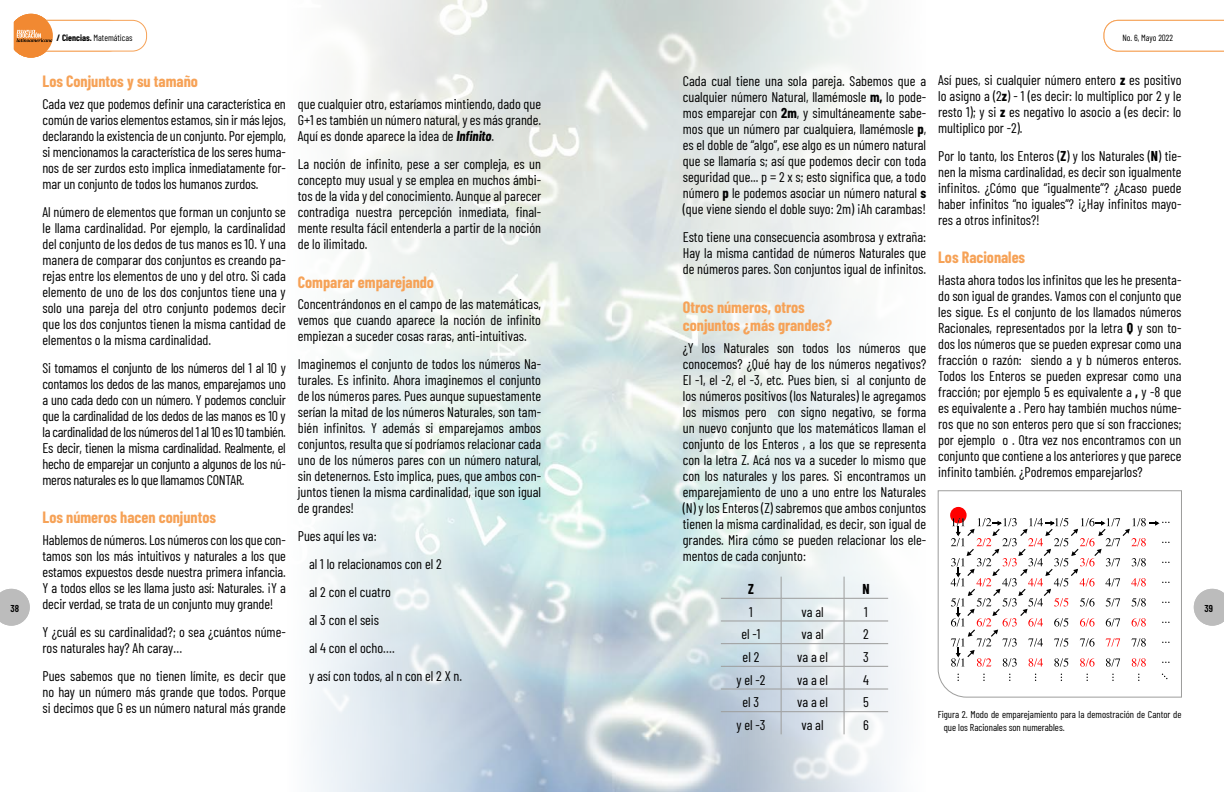
<style>
.page{position:relative;width:1224px;height:792px;background:#fff}
.page>*{position:absolute;margin:0;border:0;box-sizing:border-box;transform-origin:0 0}
.t1{font:700 16px/18px "Barlow Condensed";color:#f6a257}
.t2{font:14px/16px "Barlow Condensed";color:#000;text-align:justify}
.t3{font:700 14px "Barlow Condensed";color:#000}
.t4{font:10px/13.2px "Barlow Condensed";color:#000}
.t5{font:600 10px "Barlow Condensed";color:#000}
.t6{font:9px "Barlow Condensed";color:#000}
.t7{font:700 9px "Barlow Condensed";color:#000}
.s1{font-weight:700}
.s2{font-weight:700;font-style:italic}
</style>
<div class="page">
<img style="left:9px;top:0;width:1215px;height:792px">
<div style="left:20px;top:20px;width:127px;height:31px;background:#fff;border-radius:14px"></div>
<div style="left:20px;top:20px;width:127px;height:31px;border:1px solid #f6a257;border-radius:14px"></div>
<svg style="left:14px;top:14px;width:39px;height:44px"></svg>
<svg style="left:1104px;top:20px;width:120px;height:31px"></svg>
<svg style="left:1194px;top:589px;width:30px;height:37px"></svg>
<svg style="left:0;top:589px;width:30px;height:37px"></svg>
<hr style="left:721px;top:598px;width:60px;height:1px;background:#9d9d9c">
<hr style="left:781px;top:598px;width:63px;height:1px;background:#9d9d9c">
<hr style="left:844px;top:598px;width:44px;height:1px;background:#9d9d9c">
<hr style="left:721px;top:621px;width:60px;height:1px;background:#9d9d9c">
<hr style="left:781px;top:621px;width:63px;height:1px;background:#9d9d9c">
<hr style="left:844px;top:621px;width:44px;height:1px;background:#9d9d9c">
<hr style="left:721px;top:643px;width:60px;height:1px;background:#9d9d9c">
<hr style="left:781px;top:643px;width:63px;height:1px;background:#9d9d9c">
<hr style="left:844px;top:643px;width:44px;height:1px;background:#9d9d9c">
<hr style="left:721px;top:666px;width:60px;height:1px;background:#9d9d9c">
<hr style="left:781px;top:666px;width:63px;height:1px;background:#9d9d9c">
<hr style="left:844px;top:666px;width:44px;height:1px;background:#9d9d9c">
<hr style="left:721px;top:689px;width:60px;height:1px;background:#9d9d9c">
<hr style="left:781px;top:689px;width:63px;height:1px;background:#9d9d9c">
<hr style="left:844px;top:689px;width:44px;height:1px;background:#9d9d9c">
<hr style="left:721px;top:711px;width:60px;height:1px;background:#9d9d9c">
<hr style="left:781px;top:711px;width:63px;height:1px;background:#9d9d9c">
<svg style="left:781px;top:577px;width:1px;height:157px"></svg>
<hr style="left:844px;top:711px;width:44px;height:1px;background:#9d9d9c">
<svg style="left:844px;top:577px;width:1px;height:157px"></svg>
<svg style="left:938px;top:490px;width:244px;height:208px"></svg>
<svg style="left:983px;top:674px;width:2px;height:7px"></svg>
<svg style="left:1112px;top:674px;width:2px;height:7px"></svg>
<svg style="left:1162px;top:674px;width:5px;height:5px"></svg>
<svg style="left:950px;top:507px;width:220px;height:160px"></svg>
<p class="t6" style="left:57px;top:31px;width:78px"><span class="s1">/ Ciencias.</span> Matemáticas</p>
<p class="t6" style="left:1123px;top:31px;width:52px">No. 6, Mayo 2022</p>
<p class="t1" style="left:43px;top:71px;width:157px">Los Conjuntos y su tamaño</p>
<p class="t2" style="left:43px;top:94px;width:245px">Cada vez que podemos definir una característica en común de varios elementos estamos, sin ir más lejos, declarando la existencia de un conjunto. Por ejemplo, si mencionamos la característica de los seres huma&shy;nos de ser zurdos esto implica inmediatamente for&shy;mar un conjunto de todos los humanos zurdos.</p>
<p class="t2" style="left:43px;top:202px;width:245px">Al número de elementos que forman un conjunto se le llama cardinalidad. Por ejemplo, la cardinalidad del conjunto de los dedos de tus manos es 10. Y una manera de comparar dos conjuntos es creando pa&shy;rejas entre los elementos de uno y del otro. Si cada elemento de uno de los dos conjuntos tiene una y solo una pareja del otro conjunto podemos decir que los dos conjuntos tienen la misma cantidad de elementos o la misma cardinalidad.</p>
<p class="t2" style="left:43px;top:359px;width:245px">Si tomamos el conjunto de los números del 1 al 10 y contamos los dedos de las manos, emparejamos uno a uno cada dedo con un número. Y podemos concluir que la cardinalidad de los dedos de las manos es 10 y la cardinalidad de los números del 1 al 10 es 10 también.<br>Es decir, tienen la misma cardinalidad. Realmente, el hecho de emparejar un conjunto a algunos de los nú&shy;meros naturales es lo que llamamos CONTAR.</p>
<p class="t1" style="left:43px;top:507px;width:175px">Los números hacen conjuntos</p>
<p class="t2" style="left:43px;top:531px;width:245px">Hablemos de números. Los números con los que con&shy;tamos son los más intuitivos y naturales a los que estamos expuestos desde nuestra primera infancia.<br>Y a todos ellos se les llama justo así: Naturales. ¡Y a decir verdad, se trata de un conjunto muy grande!</p>
<p class="t2" style="left:43px;top:623px;width:245px">Y ¿cuál es su cardinalidad?; o sea ¿cuántos núme&shy;ros naturales hay? Ah caray…</p>
<p class="t2" style="left:43px;top:667px;width:245px">Pues sabemos que no tienen límite, es decir que no hay un número más grande que todos. Porque si decimos que G es un número natural más grande</p>
<p class="t7" style="left:66px;top:31px;width:44px">arta editorial</p>
<p class="t2" style="left:938px;top:71px;width:245px">Así pues, si cualquier número entero <span class="s1">z</span> es positivo lo asigno a (2<span class="s1">z</span>) - 1 (es decir: lo multiplico por 2 y le resto 1); y si <span class="s1">z</span> es negativo lo asocio a (es decir: lo multiplico por -2).</p>
<p class="t2" style="left:938px;top:147px;width:245px">Por lo tanto, los Enteros (<span class="s1">Z</span>) y los Naturales (<span class="s1">N</span>) tie&shy;nen la misma cardinalidad, es decir son igualmente infinitos. ¿Cómo que “igualmente”? ¿Acaso puede haber infinitos “no iguales”? ¡¿Hay infinitos mayo&shy;res a otros infinitos?!</p>
<p class="t1" style="left:938px;top:248px;width:89px">Los Racionales</p>
<p class="t2" style="left:938px;top:271px;width:245px">Hasta ahora todos los infinitos que les he presenta&shy;do son igual de grandes. Vamos con el conjunto que les sigue. Es el conjunto de los llamados números Racionales, representados por la letra <span class="s1">Q</span> y son to&shy;dos los números que se pueden expresar como una fracción o razón: siendo a y b números enteros.<br>Todos los Enteros se pueden expresar como una fracción; por ejemplo 5 es equivalente a <span class="s1">,</span> y -8 que es equivalente a . Pero hay también muchos núme&shy;ros que no son enteros pero que sí son fracciones; por ejemplo o . Otra vez nos encontramos con un conjunto que contiene a los anteriores y que parece infinito también. ¿Podremos emparejarlos?</p>
<p class="t2" style="left:683px;top:72px;width:245px">Cada cual tiene una sola pareja. Sabemos que a cualquier número Natural, llamémosle <span class="s1">m,</span> lo pode&shy;mos emparejar con <span class="s1">2m</span>, y simultáneamente sabe&shy;mos que un número par cualquiera, llamémosle <span class="s1">p</span>, es el doble de “algo”, ese algo es un número natural que se llamaría s; así que podemos decir con toda seguridad que... p = 2 x s; esto significa que, a todo número <span class="s1">p</span> le podemos asociar un número natural <span class="s1">s </span>(que viene siendo el doble suyo: 2m) ¡Ah carambas!</p>
<p class="t2" style="left:683px;top:228px;width:245px">Esto tiene una consecuencia asombrosa y extraña:<br>Hay la misma cantidad de números Naturales que de números pares. Son conjuntos igual de infinitos.</p>
<p class="t1" style="left:683px;top:297px;width:151px">Otros números, otros conjuntos ¿más grandes?</p>
<p class="t2" style="left:683px;top:339px;width:245px">¿Y los Naturales son todos los números que conocemos? ¿Qué hay de los números negativos?<br>El -1, el -2, el -3, etc. Pues bien, si al conjunto de los números positivos (los Naturales) le agregamos los mismos pero con signo negativo, se forma un nuevo conjunto que los matemáticos llaman el conjunto de los Enteros , a los que se representa con la letra Z. Acá nos va a suceder lo mismo que con los naturales y los pares. Si encontramos un emparejamiento de uno a uno entre los Naturales (N) y los Enteros (Z) sabremos que ambos conjuntos tienen la misma cardinalidad, es decir, son igual de grandes. Mira cómo se pueden relacionar los ele&shy;mentos de cada conjunto:</p>
<p class="t3" style="left:748px;top:579px;width:7px">Z</p>
<p class="t3" style="left:863px;top:579px;width:9px">N</p>
<p class="t2" style="left:749px;top:603px;width:5px">1</p>
<p class="t2" style="left:802px;top:603px;width:24px">va al</p>
<p class="t2" style="left:864px;top:603px;width:5px">1</p>
<p class="t2" style="left:742px;top:625px;width:20px">el -1</p>
<p class="t2" style="left:802px;top:625px;width:24px">va al</p>
<p class="t2" style="left:863px;top:625px;width:7px">2</p>
<p class="t2" style="left:743px;top:648px;width:18px">el 2</p>
<p class="t2" style="left:797px;top:648px;width:32px">va a el</p>
<p class="t2" style="left:863px;top:648px;width:7px">3</p>
<p class="t2" style="left:737px;top:671px;width:30px">y el -2</p>
<p class="t2" style="left:797px;top:671px;width:32px">va a el</p>
<p class="t2" style="left:863px;top:671px;width:7px">4</p>
<p class="t2" style="left:743px;top:693px;width:18px">el 3</p>
<p class="t2" style="left:797px;top:693px;width:32px">va a el</p>
<p class="t2" style="left:863px;top:693px;width:7px">5</p>
<p class="t2" style="left:736px;top:716px;width:31px">y el -3</p>
<p class="t2" style="left:802px;top:716px;width:24px">va al</p>
<p class="t2" style="left:863px;top:716px;width:7px">6</p>
<p class="t2" style="left:298px;top:95px;width:245px">que cualquier otro, estaríamos mintiendo, dado que G+1 es también un número natural, y es más grande.<br>Aquí es donde aparece la idea de <span class="s2">Infinito</span>.</p>
<p class="t2" style="left:298px;top:155px;width:245px">La noción de infinito, pese a ser compleja, es un concepto muy usual y se emplea en muchos ámbi&shy;tos de la vida y del conocimiento. Aunque al parecer contradiga nuestra percepción inmediata, final&shy;mente resulta fácil entenderla a partir de la noción de lo ilimitado.</p>
<p class="t1" style="left:298px;top:272px;width:138px">Comparar emparejando</p>
<p class="t2" style="left:298px;top:295px;width:245px">Concentrándonos en el campo de las matemáticas, vemos que cuando aparece la noción de infinito empiezan a suceder cosas raras, anti-intuitivas.</p>
<p class="t2" style="left:298px;top:355px;width:245px">Imaginemos el conjunto de todos los números Na&shy;turales. Es infinito. Ahora imaginemos el conjunto de los números pares. Pues aunque supuestamente serían la mitad de los números Naturales, son tam&shy;bién infinitos. Y además si emparejamos ambos conjuntos, resulta que sí podríamos relacionar cada uno de los números pares con un número natural, sin detenernos. Esto implica, pues, que ambos con&shy;juntos tienen la misma cardinalidad, ¡que son igual de grandes!</p>
<p class="t2" style="left:309px;top:521px;width:154px;line-height:28px;text-align:left;text-indent:-11px">Pues aquí les va:<br>al 1 lo relacionamos con el 2<br>al 2 con el cuatro<br>al 3 con el seis<br>al 4 con el ocho….<br>y así con todos, al n con el 2 X n.</p>
<p class="t5" style="left:11px;top:602px;width:10px">38</p>
<p class="t5" style="left:1204px;top:602px;width:10px">39</p>
<p class="t4" style="left:944px;top:707px;width:239px;text-indent:-6px">Figura 2. Modo de emparejamiento para la demostración de Cantor de que los Racionales son numerables.</p>
</div>
